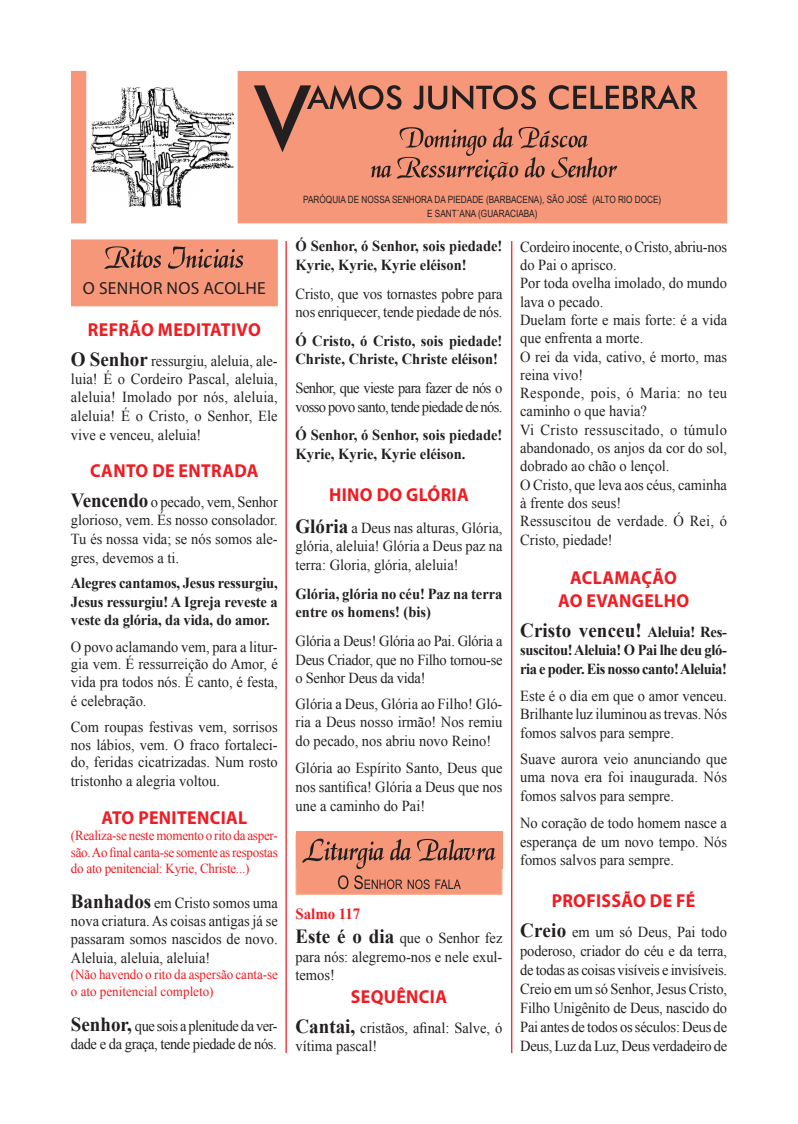
<style>
.page{position:relative;width:798px;height:1124px;background:#fff}
.page>*{position:absolute;margin:0;border:0;box-sizing:border-box;transform-origin:0 0}
.t1{font:700 20px "Times New Roman";letter-spacing:.005em;color:#231f20;scale:.95 1}
.t2{font:700 18.75px/22.5px "Myriad Pro";letter-spacing:.02em;color:#ee1d23;text-align:center;scale:.95 1}
.t3{font:17.5px "Myriad Pro";letter-spacing:.02em;color:#231f20}
.t4{font:700 15.62px "Times New Roman";color:#ee1d23;scale:.95 1}
.t5{font:15.25px/18.4px "Times New Roman";color:#231f20;text-align:justify;scale:.95 1}
.t6{font:700 15.25px/18.8px "Times New Roman";color:#231f20;scale:.95 1}
.t7{font:15.25px/18.2px "Times New Roman";letter-spacing:-.04em;color:#231f20;scale:.95 1}
.t8{font:700 15.25px/18.8px "Times New Roman";letter-spacing:-.025em;color:#231f20;scale:.95 1}
.t9{font:15.25px/18.2px "Times New Roman";letter-spacing:-.03em;color:#231f20;scale:.95 1}
.t10{font:13.75px/16.5px "Times New Roman";letter-spacing:-.005em;color:#ee1d23;text-align:justify;scale:.95 1}
.t11{font:10px/13.8px "Arial Narrow";color:#231f20;text-align:center}
.s1{font-weight:700;font-size:20px}
.s2{font-size:15.62px}
.s3{font-size:15.25px}
</style>
<div class="page">
<div style="left:237px;top:71px;width:489px;height:152px;background:#f6977a"></div>
<div style="left:71px;top:71px;width:15px;height:152px;background:#f6977a"></div>
<hr style="left:511px;top:241px;width:1px;height:811px;background:#ee1d23">
<div style="left:71px;top:239px;width:207px;height:67px;background:#f6977a;border:1px solid #f6977a"></div>
<svg style="left:104px;top:246px;width:139px;height:23px"></svg>
<hr style="left:285px;top:241px;width:1px;height:811px;background:#ee1d23">
<img style="left:91px;top:88px;width:143px;height:119px">
<div style="left:295px;top:834px;width:207px;height:60px;background:#f6977a;border:1px solid #f8a98e"></div>
<div style="left:295px;top:831px;width:207px;height:37px;background:#f6977a"></div>
<svg style="left:302px;top:838px;width:193px;height:31px"></svg>
<svg style="left:338px;top:875px;width:122px;height:14px"></svg>
<svg style="left:254px;top:85px;width:443px;height:96px"></svg>
<p class="t3" style="left:83px;top:277px;width:184px">O SENHOR NOS ACOLHE</p>
<p class="t2" style="left:88px;top:317px;width:183px">REFRÃO MEDITATIVO</p>
<p class="t5" style="left:71px;top:351px;width:219px"><span class="s1">O Senhor</span> ressurgiu, aleluia, ale&shy;luia! É o Cordeiro Pascal, aleluia, aleluia! Imolado por nós, aleluia, aleluia! É o Cristo, o Senhor, Ele vive e venceu, aleluia!</p>
<p class="t2" style="left:90px;top:459px;width:178px">CANTO DE ENTRADA</p>
<p class="t5" style="left:71px;top:492px;width:219px"><span class="s1">Vencendo</span> o pecado, vem, Senhor glorioso, vem. És nosso consolador.<br>Tu és nossa vida; se nós somos ale&shy;gres, devemos a ti<span class="s2">.</span></p>
<p class="t6" style="left:71px;top:573px;width:219px;text-align:justify">Alegres cantamos, Jesus ressurgiu, Jesus ressurgiu! A Igreja reveste a veste da glória, da vida, do amor.</p>
<p class="t5" style="left:71px;top:637px;width:219px;line-height:17.9px">O povo aclamando vem, para a litur&shy;gia vem. É ressurreição do Amor, é vida pra todos nós. É canto, é festa, é celebração.</p>
<p class="t5" style="left:71px;top:717px;width:219px;line-height:17.9px">Com roupas festivas vem, sorrisos nos lábios, vem. O fraco fortaleci&shy;do, feridas cicatrizadas. Num rosto tristonho a alegria voltou.</p>
<p class="t2" style="left:101px;top:805px;width:155px">ATO PENITENCIAL</p>
<p class="t10" style="left:71px;top:826px;width:219px">(Realiza-se neste momento o rito da asper&shy;são. Ao final canta-se somente as respostas do ato penitencial: Kyrie, Christe...)</p>
<p class="t5" style="left:71px;top:892px;width:219px"><span class="s1">Banhados</span> em Cristo somos uma nova criatura. As coisas antigas já se passaram somos nascidos de novo.<br>Aleluia, aleluia, aleluia!</p>
<p class="t10" style="left:71px;top:966px;width:219px">(Não havendo o rito da aspersão canta-se o ato penitencial completo)</p>
<p class="t9" style="left:71px;top:1015px;width:219px"><span class="s1">Senhor,</span> que sois a plenitude da ver&shy;dade e da graça, tende piedade de nós.</p>
<p class="t11" style="left:303px;top:192px;width:359px">PARÓQUIA DE NOSSA SENHORA DA PIEDADE (BARBACENA), SÃO JOSÉ (ALTO RIO DOCE)<br>E SANT´ANA (GUARACIABA)</p>
<p class="t5" style="left:520px;top:237px;width:219px;text-align:left">Cordeiro inocente, o Cristo, abriu-nos do Pai o aprisco.<br>Por toda ovelha imolado, do mundo lava o pecado.<br>Duelam forte e mais forte: é a vida que enfrenta a morte.<br>O rei da vida, cativo, é morto, mas reina vivo!<br>Responde, pois, ó Maria: no teu caminho o que havia?<br>Vi Cristo ressuscitado, o túmulo abandonado, os anjos da cor do sol, dobrado ao chão o lençol.<br>O Cristo, que leva aos céus, caminha à frente dos seus!<br>Ressuscitou de verdade. Ó Rei, ó<br>Cristo, piedade!</p>
<p class="t2" style="left:558px;top:566px;width:139px">ACLAMAÇÃO<br>AO EVANGELHO</p>
<h1 class="t1" style="left:520px;top:616px;width:219px">Cristo venceu! <span class="s3">Aleluia! Res-</span></h1>
<p class="t8" style="left:520px;top:640px;width:219px">suscitou! Aleluia! O Pai lhe deu gló&shy;ria e poder. Eis nosso canto! Aleluia!</p>
<p class="t5" style="left:520px;top:686px;width:219px">Este é o dia em que o amor venceu.<br>Brilhante luz iluminou as trevas. Nós fomos salvos para sempre.</p>
<p class="t5" style="left:520px;top:749px;width:219px">Suave aurora veio anunciando que uma nova era foi inaugurada. Nós fomos salvos para sempre.</p>
<p class="t5" style="left:520px;top:813px;width:219px">No coração de todo homem nasce a esperança de um novo tempo. Nós fomos salvos para sempre.</p>
<p class="t2" style="left:551px;top:888px;width:153px">PROFISSÃO DE FÉ</p>
<p class="t5" style="left:520px;top:922px;width:219px;line-height:18.9px"><span class="s1">Creio</span> em um só Deus, Pai todo poderoso, criador do céu e da terra, de todas as coisas visíveis e invisíveis.<br>Creio em um só Senhor, Jesus Cristo, Filho Unigênito de Deus, nascido do Pai antes de todos os séculos: Deus de Deus, Luz da Luz, Deus verdadeiro de</p>
<p class="t6" style="left:295px;top:236px;width:219px">Ó Senhor, ó Senhor, sois piedade!<br>Kyrie, Kyrie, Kyrie eléison!</p>
<p class="t5" style="left:295px;top:284px;width:219px">Cristo, que vos tornastes pobre para nos enriquecer, tende piedade de nós.</p>
<p class="t6" style="left:295px;top:331px;width:219px;line-height:18.2px">Ó Cristo, ó Cristo, sois piedade!<br>Christe, Christe, Christe eléison!</p>
<p class="t7" style="left:295px;top:379px;width:219px">Senhor, que vieste para fazer de nós o vosso povo santo, tende piedade de nós.</p>
<p class="t6" style="left:295px;top:425px;width:219px">Ó Senhor, ó Senhor, sois piedade!<br>Kyrie, Kyrie, Kyrie eléison.</p>
<p class="t2" style="left:329px;top:483px;width:147px">HINO DO GLÓRIA</p>
<p class="t5" style="left:295px;top:518px;width:219px"><span class="s1">Glória</span> a Deus nas alturas, Glória, glória, aleluia! Glória a Deus paz na terra: Gloria, glória, aleluia!</p>
<p class="t6" style="left:295px;top:583px;width:219px">Glória, glória no céu! Paz na terra entre os homens! (bis)</p>
<p class="t5" style="left:295px;top:631px;width:219px">Glória a Deus! Glória ao Pai. Glória a Deus Criador, que no Filho tornou-se o Senhor Deus da vida!</p>
<p class="t5" style="left:295px;top:694px;width:219px">Glória a Deus, Glória ao Filho! Gló&shy;ria a Deus nosso irmão! Nos remiu do pecado, nos abriu novo Reino!</p>
<p class="t5" style="left:295px;top:758px;width:219px">Glória ao Espírito Santo, Deus que nos santifica! Glória a Deus que nos une a caminho do Pai!</p>
<p class="t4" style="left:295px;top:903px;width:70px">Salmo 117</p>
<p class="t5" style="left:295px;top:928px;width:219px"><span class="s1">Este é o dia</span> que o Senhor fez para nós: alegremo-nos e nele exul&shy;temos!</p>
<p class="t2" style="left:351px;top:984px;width:102px">SEQUÊNCIA</p>
<p class="t5" style="left:295px;top:1017px;width:219px;line-height:18.8px"><span class="s1">Cantai,</span> cristãos, afinal: Salve, ó vítima pascal!</p>
</div>
